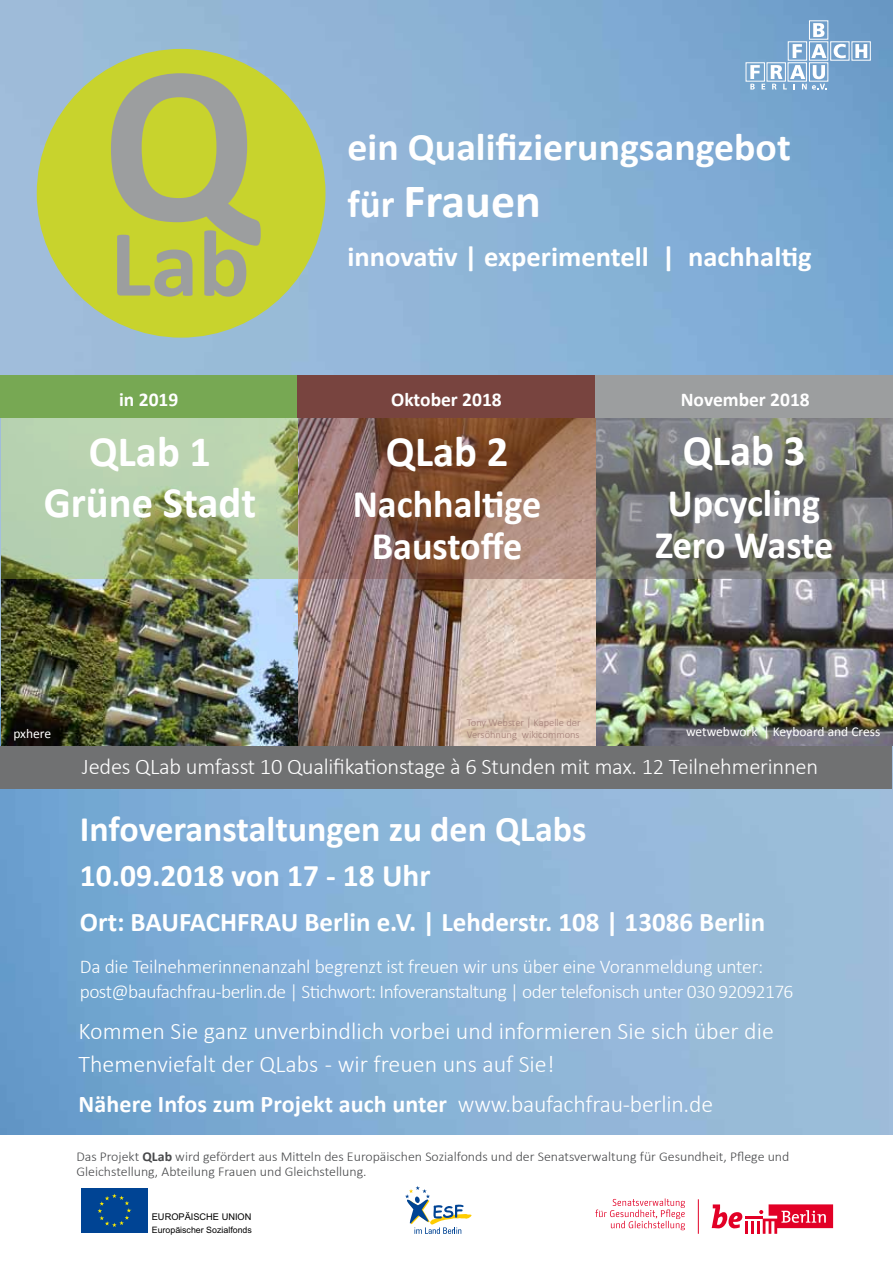
<style>
.page{position:relative;width:893px;height:1263px;background:#fff}
.page>*{position:absolute;margin:0;border:0;box-sizing:border-box;transform-origin:0 0}
.t1{font:700 227.7px "Calibri";color:#9c9e9f}
.t2{font:700 95.85px "Calibri";color:#9c9e9f}
.t3{font:700 48px "Calibri";color:#fff}
.t4{font:700 43.5px/51px "Calibri";color:#fff;text-align:center}
.t5{font:300 43.5px "Calibri";color:#fff}
.t6{font:700 39px/42px "Calibri";color:#fff;text-align:center}
.t7{font:700 36px "Calibri";color:#fff}
.t8{font:700 31.5px "Calibri";color:#fff}
.t9{font:700 28.05px "Calibri";color:#fff}
.t10{font:700 27px "Calibri";color:#fff}
.t11{font:300 24px/33px "Calibri";color:#fff}
.t12{font:700 24px "Calibri";letter-spacing:.005em;color:#fff}
.t13{font:300 22.5px "Calibri";letter-spacing:-.01em;color:#fff}
.t14{font:300 19.5px/25.5px "Calibri";letter-spacing:-.03em;color:#fff}
.t15{font:700 19.5px "Calibri";color:#fff}
.t16{font:300 13.5px/15px "Calibri";color:#48494b}
.t17{font:13.5px "Calibri";color:#fff}
.t18{font:300 10.5px/12px "Calibri";color:#a37e77}
.t19{font:9.3px "Arial";color:#000}
.t20{font:8.85px "Arial";color:#000}
.s1{font-size:39px}
.s2{font-weight:300}
.s3{font-weight:700}
</style>
<div class="page">
<img style="left:0;top:0;width:893px;height:707px">
<div style="left:0;top:707px;width:893px;height:427px;background:linear-gradient(to right,#6ea2d1,#a3c1dc)"></div>
<div style="left:1px;top:746px;width:891px;height:42px;background:#707172"></div>
<div style="left:37px;top:49px;width:288px;height:289px;background:#c8d32d;border-radius:50%"></div>
<div style="left:81px;top:1188px;width:67px;height:44px;background:#004494"></div>
<svg style="left:98px;top:1194px;width:34px;height:33px"></svg>
<svg style="left:405px;top:1186px;width:66px;height:48px"></svg>
<img style="left:1px;top:579px;width:298px;height:167px">
<svg style="left:1px;top:418px;width:298px;height:161px;background:#abc197"></svg>
<img style="left:595px;top:579px;width:298px;height:167px">
<svg style="left:595px;top:418px;width:298px;height:161px;background:#747673"></svg>
<img style="left:299px;top:579px;width:296px;height:167px">
<svg style="left:299px;top:418px;width:296px;height:161px;background:#8f6654"></svg>
<div style="left:0;top:375px;width:298px;height:43px;background:#77a853"></div>
<div style="left:298px;top:375px;width:297px;height:43px;background:#78443f"></div>
<div style="left:595px;top:375px;width:298px;height:43px;background:#9c9e9f"></div>
<svg style="left:855px;top:44px;width:12px;height:14px"></svg>
<svg style="left:750px;top:65px;width:15px;height:25px"></svg>
<svg style="left:771px;top:21px;width:78px;height:69px;background:#92b6d7"></svg>
<svg style="left:712px;top:1204px;width:121px;height:30px"></svg>
<hr style="left:698px;top:1199px;width:1px;height:35px;background:#e20026">
<svg style="left:595px;top:1198px;width:90px;height:32px"></svg>
<h1 class="t1" style="left:102px;top:3px;width:158px">Q</h1>
<h2 class="t2" style="left:111px;top:204px;width:141px">Lab</h2>
<h3 class="t6" style="left:348px;top:124px;width:445px">ein Qualifizierungsangebot</h3>
<h3 class="t3" style="left:348px;top:172px;width:195px"><span class="s1">für</span> Frauen</h3>
<h3 class="t9" style="left:348px;top:239px;width:466px">innovativ | experimentell | nachhaltig</h3>
<p class="t15" style="left:119px;top:388px;width:61px">in 2019</p>
<p class="t15" style="left:391px;top:388px;width:112px">Oktober 2018</p>
<p class="t15" style="left:681px;top:388px;width:131px">November 2018</p>
<h3 class="t4" style="left:44px;top:424px;width:214px">QLab 1<br>Grüne Stadt</h3>
<h3 class="t4" style="left:683px;top:423px;width:124px">QLab 3</h3>
<h3 class="t4" style="left:386px;top:424px;width:124px">QLab 2</h3>
<h3 class="t5" style="left:440px;top:425px;width:16px">t</h3>
<h3 class="t6" style="left:353px;top:482px;width:190px">Nachhaltige<br>Baustoffe</h3>
<h3 class="t6" style="left:655px;top:480px;width:180px">Upcycling<br>Zero Waste</h3>
<p class="t17" style="left:13px;top:725px;width:39px">pxhere</p>
<p class="t18" style="left:467px;top:716px;width:116px">Tony Webster | Kapelle der<br>Versöhnung wikicommons</p>
<p class="t17" style="left:686px;top:723px;width:196px">wetwebwork | Keyboard and Cress</p>
<p class="t13" style="left:82px;top:752px;width:738px">Jedes QLab umfasst 10 Qualifikationstage à 6 Stunden mit max. 12 Teilnehmerinnen</p>
<h3 class="t7" style="left:80px;top:806px;width:508px">Infoveranstaltungen zu den QLabs</h3>
<h3 class="t8" style="left:80px;top:856px;width:352px">10.09.2018 von 17 - 18 Uhr</h3>
<h3 class="t10" style="left:80px;top:905px;width:687px">Ort: BAUFACHFRAU Berlin e.V. | Lehderstr. 108 | 13086 Berlin</h3>
<p class="t14" style="left:80px;top:953px;width:715px">Da die Teilnehmerinnenanzahl begrenzt ist freuen wir uns über eine Voranmeldung unter: post@baufachfrau-berlin.de | Stichwort: Infoveranstaltung | oder telefonisch unter 030 92092176</p>
<p class="t11" style="left:79px;top:1014px;width:697px">Kommen Sie ganz unverbindlich vorbei und informieren Sie sich über die<br>Themenviefalt der QLabs - wir freuen uns auf Sie!</p>
<p class="t12" style="left:79px;top:1089px;width:636px">Nähere Infos zum Projekt auch unter <span class="s2">www.baufachfrau-berlin.de</span></p>
<p class="t16" style="left:76px;top:1149px;width:714px">Das Projekt <span class="s3">QLab</span> wird gefördert aus Mitteln des Europäischen Sozialfonds und der Senatsverwaltung für Gesundheit, Pflege und<br>Gleichstellung, Abteilung Frauen und Gleichstellung.</p>
<p class="t19" style="left:152px;top:1210px;width:101px">EUROPÄISCHE UNION</p>
<p class="t20" style="left:152px;top:1223px;width:102px">Europäischer Sozialfonds</p>
</div>
